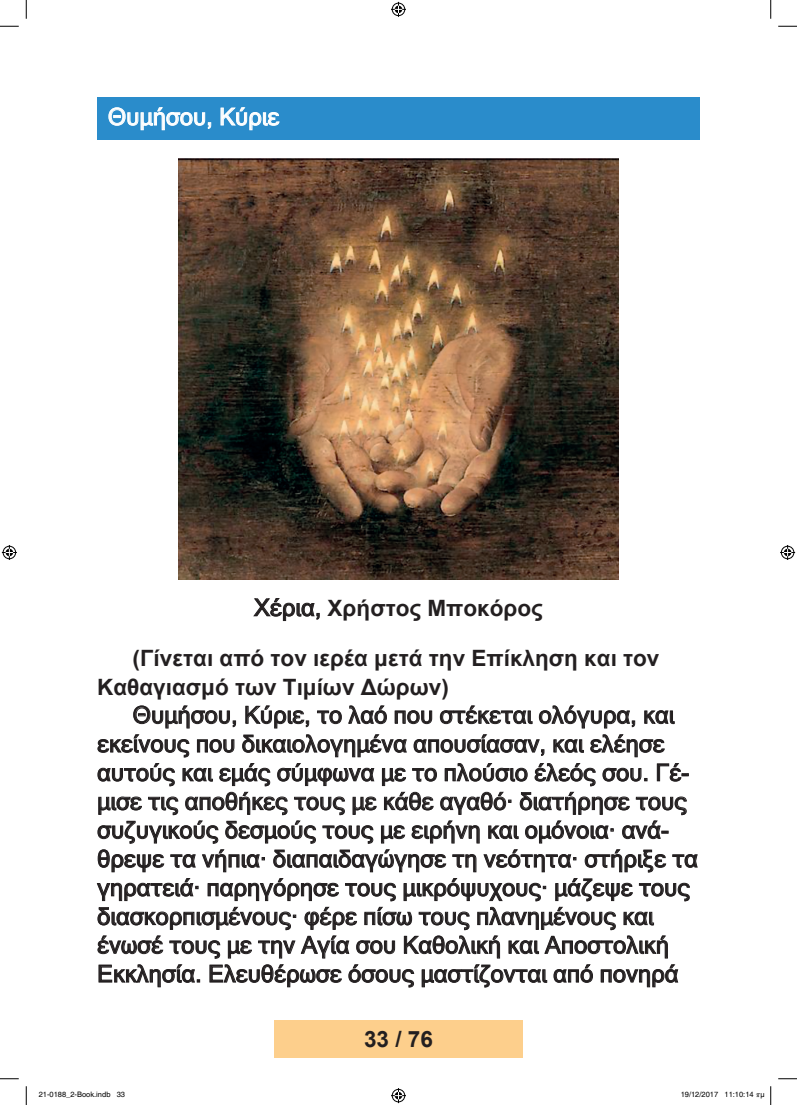
<style>
.page{position:relative;width:797px;height:1105px;background:#fff}
.page>*{position:absolute;margin:0;border:0;box-sizing:border-box;transform-origin:0 0}
.t1{font:23.75px/28.8px "Microsoft Sans Serif";color:#231f20}
.t2{font:23.75px "Microsoft Sans Serif";color:#fff}
.t3{font:700 22.5px/28.8px "Arial";color:#231f20}
.t4{font:7.5px "Helvetica";color:#000}
.s1{font-family:"Microsoft Sans Serif";font-weight:400;font-size:23.75px}
</style>
<div class="page">
<div style="left:274px;top:1020px;width:248px;height:37px;background:#fdcf8c"></div>
<div style="left:97px;top:97px;width:602px;height:43px;background:#2a8ccb"></div>
<svg style="left:108px;top:107px;width:103px;height:23px"></svg>
<svg style="left:220px;top:107px;width:59px;height:23px"></svg>
<img style="left:178px;top:158px;width:440px;height:422px">
<svg style="left:253px;top:598px;width:67px;height:23px"></svg>
<svg style="left:133px;top:705px;width:103px;height:23px"></svg>
<svg style="left:245px;top:705px;width:64px;height:23px"></svg>
<svg style="left:317px;top:710px;width:25px;height:14px"></svg>
<svg style="left:348px;top:705px;width:39px;height:19px"></svg>
<svg style="left:395px;top:710px;width:37px;height:14px"></svg>
<svg style="left:440px;top:705px;width:92px;height:19px"></svg>
<svg style="left:539px;top:705px;width:96px;height:23px"></svg>
<svg style="left:644px;top:710px;width:30px;height:14px"></svg>
<svg style="left:97px;top:734px;width:92px;height:23px"></svg>
<svg style="left:197px;top:739px;width:37px;height:14px"></svg>
<svg style="left:242px;top:734px;width:165px;height:23px"></svg>
<svg style="left:413px;top:734px;width:131px;height:22px"></svg>
<svg style="left:553px;top:739px;width:31px;height:14px"></svg>
<svg style="left:590px;top:734px;width:74px;height:23px"></svg>
<svg style="left:97px;top:763px;width:78px;height:23px"></svg>
<svg style="left:182px;top:768px;width:31px;height:14px"></svg>
<svg style="left:219px;top:763px;width:51px;height:23px"></svg>
<svg style="left:277px;top:763px;width:97px;height:23px"></svg>
<svg style="left:382px;top:768px;width:24px;height:18px"></svg>
<svg style="left:412px;top:768px;width:25px;height:14px"></svg>
<svg style="left:445px;top:763px;width:82px;height:19px"></svg>
<svg style="left:534px;top:763px;width:61px;height:23px"></svg>
<svg style="left:602px;top:768px;width:45px;height:14px"></svg>
<svg style="left:657px;top:763px;width:31px;height:19px"></svg>
<svg style="left:97px;top:792px;width:600px;height:80px"></svg>
<svg style="left:97px;top:878px;width:101px;height:23px"></svg>
<svg style="left:208px;top:878px;width:131px;height:23px"></svg>
<svg style="left:345px;top:883px;width:51px;height:18px"></svg>
<svg style="left:403px;top:878px;width:143px;height:23px"></svg>
<svg style="left:555px;top:878px;width:78px;height:23px"></svg>
<svg style="left:639px;top:883px;width:51px;height:18px"></svg>
<svg style="left:97px;top:907px;width:581px;height:80px"></svg>
<svg style="left:0;top:25px;width:19px;height:2px"></svg>
<svg style="left:778px;top:25px;width:19px;height:2px"></svg>
<svg style="left:0;top:1078px;width:19px;height:1px"></svg>
<svg style="left:778px;top:1078px;width:19px;height:1px"></svg>
<svg style="left:25px;top:0;width:2px;height:19px"></svg>
<svg style="left:25px;top:1086px;width:2px;height:19px"></svg>
<svg style="left:770px;top:0;width:1px;height:19px"></svg>
<svg style="left:770px;top:1086px;width:1px;height:19px"></svg>
<svg style="left:391px;top:2px;width:15px;height:15px"></svg>
<svg style="left:391px;top:1088px;width:15px;height:15px"></svg>
<svg style="left:2px;top:545px;width:15px;height:15px"></svg>
<svg style="left:780px;top:545px;width:15px;height:15px"></svg>
<p class="t2" style="left:108px;top:101px;width:173px">Θυμήσου, Κύριε</p>
<p class="t3" style="left:254px;top:594px;width:290px"><span class="s1">Χέρια,</span> Χρήστος Μποκόρος</p>
<p class="t3" style="left:97px;top:644px;width:564px;text-indent:35px">(Γίνεται από τον ιερέα μετά την Επίκληση και τον<br>Καθαγιασμό των Τιμίων Δώρων)</p>
<p class="t1" style="left:97px;top:700px;width:602px;text-indent:35px">Θυμήσου, Κύριε, το λαό που στέκεται ολόγυρα, και εκείνους που δικαιολογημένα απουσίασαν, και ελέησε αυτούς και εμάς σύμφωνα με το πλούσιο έλεός σου. Γέ&shy;μισε τις αποθήκες τους με κάθε αγαθό∙ διατήρησε τους συζυγικούς δεσμούς τους με ειρήνη και ομόνοια∙ ανά&shy;θρεψε τα νήπια∙ διαπαιδαγώγησε τη νεότητα∙ στήριξε τα γηρατειά∙ παρηγόρησε τους μικρόψυχους∙ μάζεψε τους διασκορπισμένους∙ φέρε πίσω τους πλανημένους και ένωσέ τους με την Αγία σου Καθολική και Αποστολική Εκκλησία. Ελευθέρωσε όσους μαστίζονται από πονηρά</p>
<p class="t3" style="left:364px;top:1025px;width:70px">33 / 76</p>
<p class="t4" style="left:39px;top:1090px;width:88px">21-0188_2-Book.indb 33</p>
<p class="t4" style="left:680px;top:1090px;width:85px">19/12/2017 11:10:14 πµ</p>
</div>
